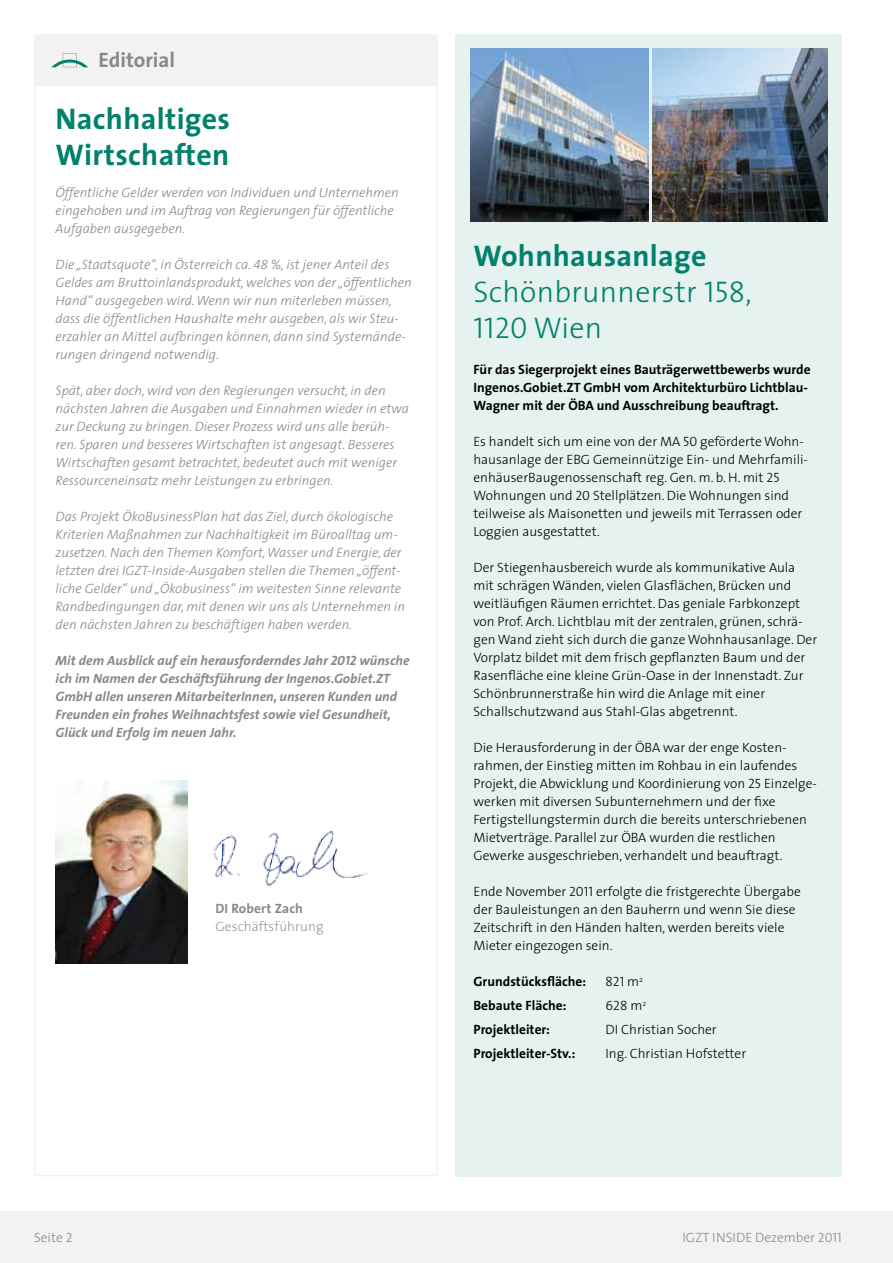
<style>
.page{position:relative;width:893px;height:1263px;background:#fff}
.page>*{position:absolute;margin:0;border:0;box-sizing:border-box;transform-origin:0 0}
.t1{font:300 30px/36px "The Sans";letter-spacing:.01em;color:#00816c}
.t2{font:700 30px/36px "The Sans";letter-spacing:.01em;color:#00816c}
.t3{font:30px "The Sans Light Caps";color:#00816c}
.t4{font:700 21px "The Sans";color:#87888a}
.t5{font:300 13.5px/18px "The Sans";color:#000}
.t6{font:italic 300 13.5px/18px "The Sans";color:#87888a}
.t7{font:italic 700 13.5px/18px "The Sans";color:#87888a}
.t8{font:700 13.5px/18px "The Sans";color:#000}
.t9{font:300 13.5px "The Sans";color:#87888a}
.t10{font:200 13.5px "The Sans";letter-spacing:.01em;color:#87888a}
.t11{font:700 13.5px "The Sans";letter-spacing:.01em;color:#87888a}
.t12{font:13.5px "The Sans Light Caps";color:#000}
.s1{font-family:"The Sans Light Caps";font-weight:400}
.s2{font-family:"The Sans Bold Caps";font-weight:400}
.s3{font-weight:700}
.s4{font-family:"The Sans";font-weight:300}
</style>
<div class="page">
<div style="left:456px;top:34px;width:386px;height:1142px;background:#e6f2f0"></div>
<img style="left:470px;top:49px;width:179px;height:173px">
<img style="left:652px;top:49px;width:175px;height:173px">
<div style="left:34px;top:34px;width:403px;height:51px;background:#f2f2f3"></div>
<svg style="left:51px;top:53px;width:37px;height:15px"></svg>
<div style="left:0;top:1212px;width:893px;height:51px;background:#f2f2f3"></div>
<img style="left:56px;top:780px;width:131px;height:184px">
<img style="left:213px;top:830px;width:155px;height:56px">
<h2 class="t4" style="left:99px;top:43px;width:78px">Editorial</h2>
<h1 class="t2" style="left:56px;top:100px;width:176px">Nachhaltiges<br>Wirtschaften</h1>
<p class="t6" style="left:56px;top:183px;width:345px">Öffentliche Gelder werden von Individuen und Unternehmen eingehoben und im Auftrag von Regierungen für öffentliche<br>Aufgaben ausgegeben.</p>
<p class="t6" style="left:56px;top:255px;width:358px">Die „Staatsquote“, in Österreich ca. <span class="s1">48</span> %, ist jener Anteil des Geldes am Bruttoinlandsprodukt, welches von der „öffentlichen Hand“ ausgegeben wird. Wenn wir nun miterleben müssen, dass die öffentlichen Haushalte mehr ausgeben, als wir Steu&shy;erzahler an Mittel aufbringen können, dann sind Systemände&shy;rungen dringend notwendig.</p>
<p class="t6" style="left:56px;top:381px;width:355px">Spät, aber doch, wird von den Regierungen versucht, in den nächsten Jahren die Ausgaben und Einnahmen wieder in etwa zur Deckung zu bringen. Dieser Prozess wird uns alle berüh&shy;ren. Sparen und besseres Wirtschaften ist angesagt. Besseres Wirtschaften gesamt betrachtet, bedeutet auch mit weniger Ressourceneinsatz mehr Leistungen zu erbringen.</p>
<p class="t6" style="left:56px;top:507px;width:351px">Das Projekt ÖkoBusinessPlan hat das Ziel, durch ökologische Kriterien Maßnahmen zur Nachhaltigkeit im Büroalltag um&shy;zusetzen. Nach den Themen Komfort, Wasser und Energie, der letzten drei IGZT-Inside-Ausgaben stellen die Themen „öffent&shy;liche Gelder“ und „Ökobusiness“ im weitesten Sinne relevante Randbedingungen dar, mit denen wir uns als Unternehmen in den nächsten Jahren zu beschäftigen haben werden.</p>
<p class="t7" style="left:56px;top:651px;width:355px">Mit dem Ausblick auf ein herausforderndes Jahr <span class="s2">2012</span> wünsche ich im Namen der Geschäftsführung der Ingenos.Gobiet.ZT GmbH allen unseren MitarbeiterInnen, unseren Kunden und Freunden ein frohes Weihnachtsfest sowie viel Gesundheit, Glück und Erfolg im neuen Jahr.</p>
<p class="t11" style="left:215px;top:897px;width:89px">DI Robert Zach</p>
<p class="t10" style="left:215px;top:915px;width:110px">Geschäftsführung</p>
<h1 class="t1" style="left:473px;top:237px;width:280px"><span class="s3">Wohnhausanlage<br></span>Schönbrunnerstr <span class="s1">158,</span></h1>
<h1 class="t3" style="left:473px;top:303px;width:130px">1120 <span class="s4">Wien</span></h1>
<p class="t8" style="left:473px;top:360px;width:339px">Für das Siegerprojekt eines Bauträgerwettbewerbs wurde<br>Ingenos.Gobiet.ZT GmbH vom Architekturbüro Lichtblau-<br>Wagner mit der ÖBA und Ausschreibung beauftragt.</p>
<p class="t5" style="left:473px;top:432px;width:336px">Es handelt sich um eine von der MA <span class="s1">50</span> geförderte Wohn&shy;hausanlage der EBG Gemeinnützige Ein- und Mehrfamili&shy;enhäuserBaugenossenschaft reg. Gen. m. b. H. mit <span class="s1">25<br></span>Wohnungen und <span class="s1">20</span> Stellplätzen. Die Wohnungen sind teilweise als Maisonetten und jeweils mit Terrassen oder Loggien ausgestattet.</p>
<p class="t5" style="left:473px;top:558px;width:345px">Der Stiegenhausbereich wurde als kommunikative Aula mit schrägen Wänden, vielen Glasflächen, Brücken und weitläufigen Räumen errichtet. Das geniale Farbkonzept von Prof. Arch. Lichtblau mit der zentralen, grünen, schrä&shy;gen Wand zieht sich durch die ganze Wohnhausanlage. Der Vorplatz bildet mit dem frisch gepflanzten Baum und der Rasenfläche eine kleine Grün-Oase in der Innenstadt. Zur Schönbrunnerstraße hin wird die Anlage mit einer Schallschutzwand aus Stahl-Glas abgetrennt.</p>
<p class="t5" style="left:473px;top:738px;width:345px">Die Herausforderung in der ÖBA war der enge Kosten&shy;rahmen, der Einstieg mitten im Rohbau in ein laufendes Projekt, die Abwicklung und Koordinierung von <span class="s1">25</span> Einzelge&shy;werken mit diversen Subunternehmern und der fixe Fertigstellungstermin durch die bereits unterschriebenen Mietverträge. Parallel zur ÖBA wurden die restlichen Gewerke ausgeschrieben, verhandelt und beauftragt.</p>
<p class="t5" style="left:473px;top:882px;width:329px">Ende November <span class="s1">2011</span> erfolgte die fristgerechte Übergabe der Bauleistungen an den Bauherrn und wenn Sie diese Zeitschrift in den Händen halten, werden bereits viele Mieter eingezogen sein.</p>
<p class="t8" style="left:473px;top:972px;width:114px">Grundstücksfläche:</p>
<p class="t12" style="left:605px;top:970px;width:39px">821 <span class="s4">m</span><sup>2</sup></p>
<p class="t8" style="left:473px;top:996px;width:95px">Bebaute Fläche:</p>
<p class="t12" style="left:605px;top:994px;width:42px">628 <span class="s4">m</span><sup>2</sup></p>
<p class="t8" style="left:473px;top:1020px;width:78px">Projektleiter:</p>
<p class="t5" style="left:605px;top:1020px;width:113px">DI Christian Socher</p>
<p class="t8" style="left:473px;top:1044px;width:103px">Projektleiter-Stv.:</p>
<p class="t5" style="left:605px;top:1044px;width:142px">Ing. Christian Hofstetter</p>
<p class="t9" style="left:34px;top:1227px;width:40px">Seite <span class="s1">2</span></p>
<p class="t9" style="left:682px;top:1227px;width:161px">IGZT INSIDE Dezember <span class="s1">2011</span></p>
</div>
